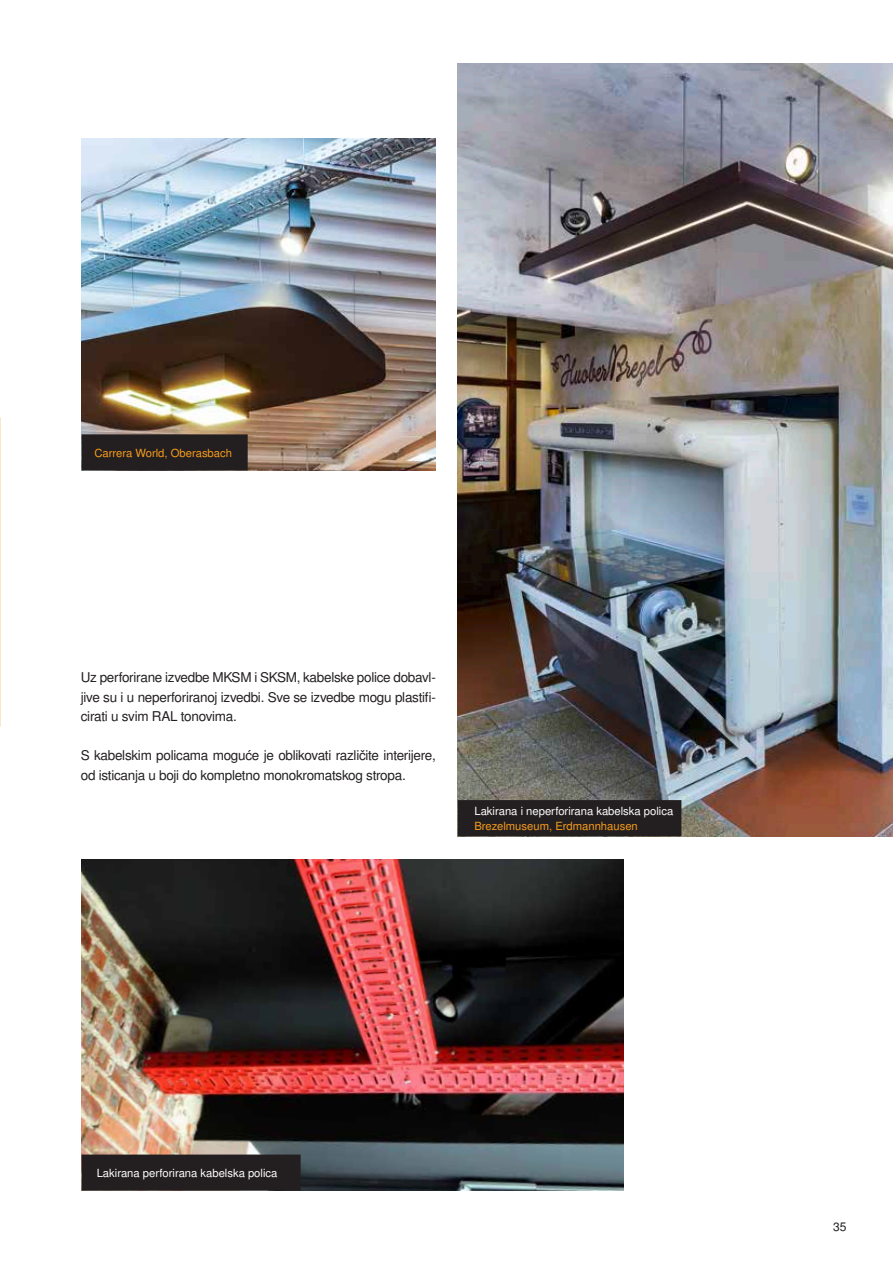
<style>
.page{position:relative;width:893px;height:1263px;background:#fff}
.page>*{position:absolute;margin:0;border:0;box-sizing:border-box;transform-origin:0 0}
.t1{font:13.5px/19.5px "Nimbus San LOT";letter-spacing:-.02em;color:#231f20;text-align:justify}
.t2{font:12px "Nimbus San LOT";color:#231f20}
.t3{font:11.25px "Nimbus San LOT";color:#fff}
.t4{font:11.25px "Nimbus San LOT";color:#f89c1c}
</style>
<div class="page">
<img style="left:458px;top:64px;width:435px;height:772px">
<div style="left:459px;top:801px;width:222px;height:34px;background:#231f20"></div>
<div style="left:458px;top:800px;width:223px;height:36px;border:2px solid #231f20"></div>
<img style="left:0;top:417px;width:1px;height:309px">
<img style="left:82px;top:859px;width:541px;height:332px">
<img style="left:82px;top:139px;width:353px;height:331px">
<div style="left:82px;top:435px;width:165px;height:35px;background:#231f20"></div>
<div style="left:82px;top:434px;width:166px;height:36px;border:2px solid #231f20"></div>
<div style="left:82px;top:1155px;width:218px;height:35px;background:#231f20"></div>
<div style="left:82px;top:1154px;width:219px;height:37px;border:2px solid #231f20"></div>
<p class="t4" style="left:94px;top:446px;width:139px">Carrera World, Oberasbach</p>
<p class="t1" style="left:81px;top:668px;width:357px">Uz perforirane izvedbe MKSM i SKSM, kabelske police dobavl&shy;jive su i u neperforiranoj izvedbi. Sve se izvedbe mogu plastifi&shy;cirati u svim RAL tonovima.</p>
<p class="t1" style="left:81px;top:746px;width:357px">S kabelskim policama moguće je oblikovati različite interijere, od isticanja u boji do kompletno monokromatskog stropa.</p>
<p class="t3" style="left:474px;top:804px;width:200px">Lakirana i neperforirana kabelska polica</p>
<p class="t4" style="left:474px;top:819px;width:165px">Brezelmuseum, Erdmannhausen</p>
<p class="t3" style="left:97px;top:1166px;width:182px">Lakirana perforirana kabelska polica</p>
<p class="t2" style="left:833px;top:1220px;width:15px">35</p>
</div>
